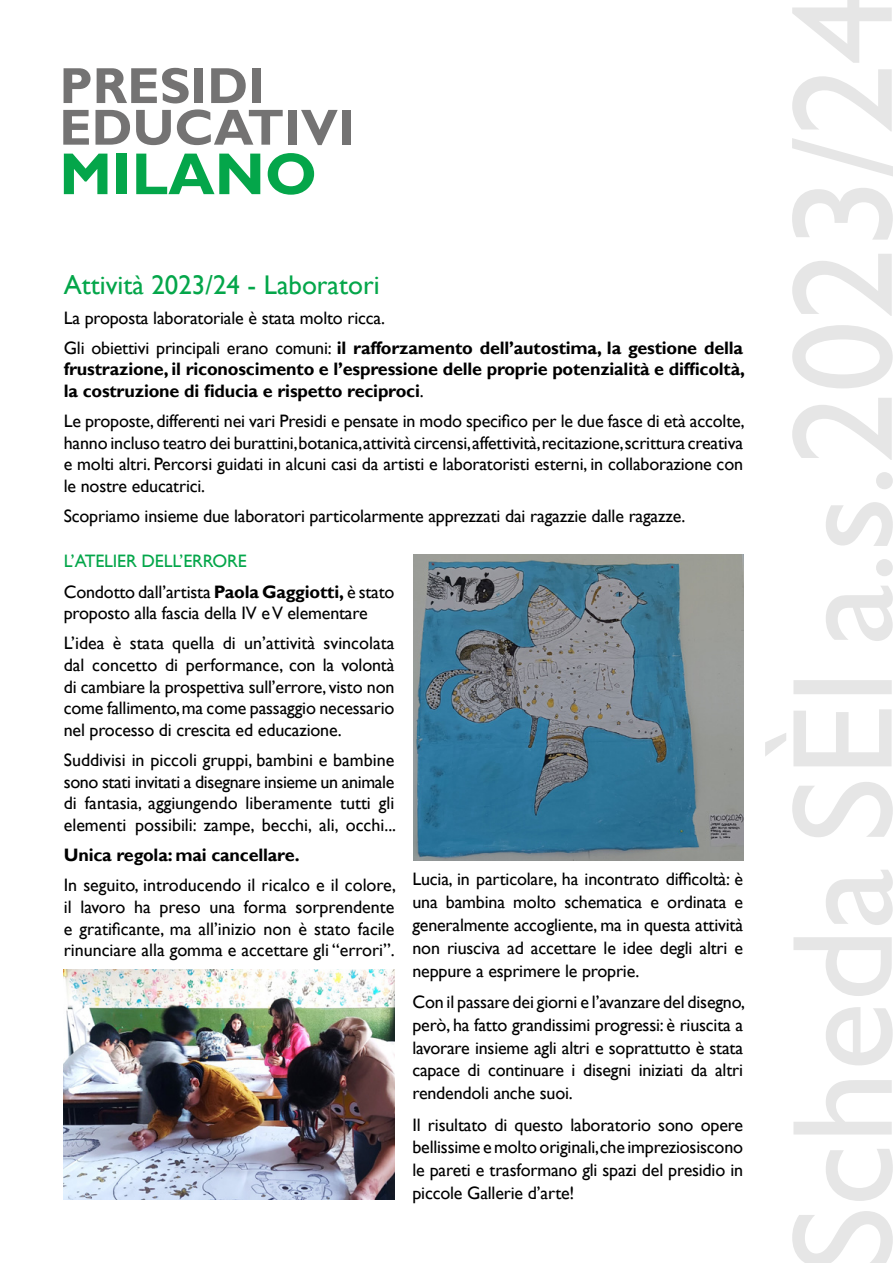
<style>
.page{position:relative;width:893px;height:1263px;background:#fff}
.page>*{position:absolute;margin:0;border:0;box-sizing:border-box;transform-origin:0 0}
.t1{font:700 59.4px "Gill Sans";color:#04a64a}
.t2{font:700 51px/41.7px "Gill Sans";color:#747373}
.t3{font:27px "Gill Sans";color:#04a64a}
.t4{font:18px/21.6px "Gill Sans";letter-spacing:-.01em;color:#000;text-align:justify}
.t5{font:700 18px/21.6px "Gill Sans";letter-spacing:-.01em;color:#000}
.s1{font-weight:700}
.s2{font-weight:400}
.s3{color:#04a64a}
</style>
<div class="page">
<svg style="left:765px;top:0;width:128px;height:1263px"></svg>
<img style="left:64px;top:969px;width:330px;height:230px">
<img style="left:413px;top:555px;width:330px;height:305px">
<h2 class="t2" style="left:59px;top:66px;width:297px">PRESIDI<br>EDUCATIVI</h2>
<h1 class="t1" style="left:59px;top:138px;width:259px">MILANO</h1>
<h3 class="t3" style="left:64px;top:269px;width:317px">Attività 2023/24 - Laboratori</h3>
<p class="t4" style="left:64px;top:303px;width:681px;line-height:30.2px">La proposta laboratoriale è stata molto ricca.<br>Gli obiettivi principali erano comuni: <span class="s1">il rafforzamento dell’autostima, la gestione della</span></p>
<p class="t5" style="left:64px;top:359px;width:683px">frustrazione, il riconoscimento e l’espressione delle proprie potenzialità e difficoltà, la costruzione di fiducia e rispetto reciproci<span class="s2">.</span></p>
<p class="t4" style="left:64px;top:411px;width:683px">Le proposte, differenti nei vari Presidi e pensate in modo specifico per le due fasce di età accolte, hanno incluso teatro dei burattini,botanica,attività circensi,affettività,recitazione,scrittura creativa e molti altri. Percorsi guidati in alcuni casi da artisti e laboratoristi esterni, in collaborazione con le nostre educatrici.</p>
<p class="t4" style="left:64px;top:505px;width:623px">Scopriamo insieme due laboratori particolarmente apprezzati dai ragazzie dalle ragazze.</p>
<p class="t4" style="left:64px;top:547px;width:332px;line-height:30.2px"><span class="s3">L’ATELIER DELL’ERRORE<br></span>Condotto dall’artista <span class="s1">Paola Gaggiotti,</span> è stato</p>
<p class="t4" style="left:64px;top:598px;width:332px;line-height:30.2px">proposto alla fascia della IV e V elementare<br>L’idea è stata quella di un’attività svincolata</p>
<p class="t4" style="left:64px;top:654px;width:332px">dal concetto di performance, con la volontà di cambiare la prospettiva sull’errore, visto non come fallimento, ma come passaggio necessario nel processo di crescita ed educazione.</p>
<p class="t4" style="left:64px;top:750px;width:334px">Suddivisi in piccoli gruppi, bambini e bambine sono stati invitati a disegnare insieme un animale di fantasia, aggiungendo liberamente tutti gli elementi possibili: zampe, becchi, ali, occhi...</p>
<p class="t5" style="left:64px;top:845px;width:238px">Unica regola: mai cancellare.</p>
<p class="t4" style="left:64px;top:875px;width:334px">In seguito, introducendo il ricalco e il colore, il lavoro ha preso una forma sorprendente e gratificante, ma all’inizio non è stato facile rinunciare alla gomma e accettare gli “errori”.</p>
<p class="t4" style="left:412px;top:868px;width:332px;line-height:22.8px">Lucia, in particolare, ha incontrato difficoltà: è una bambina molto schematica e ordinata e generalmente accogliente, ma in questa attività non riusciva ad accettare le idee degli altri e neppure a esprimere le proprie.</p>
<p class="t4" style="left:412px;top:991px;width:334px;line-height:22.8px">Con il passare dei giorni e l’avanzare del disegno, però, ha fatto grandissimi progressi: è riuscita a lavorare insieme agli altri e soprattutto è stata capace di continuare i disegni iniziati da altri rendendoli anche suoi.</p>
<p class="t4" style="left:412px;top:1113px;width:332px;line-height:22.8px">Il risultato di questo laboratorio sono opere bellissime e molto originali,che impreziosiscono le pareti e trasformano gli spazi del presidio in piccole Gallerie d’arte!</p>
</div>
